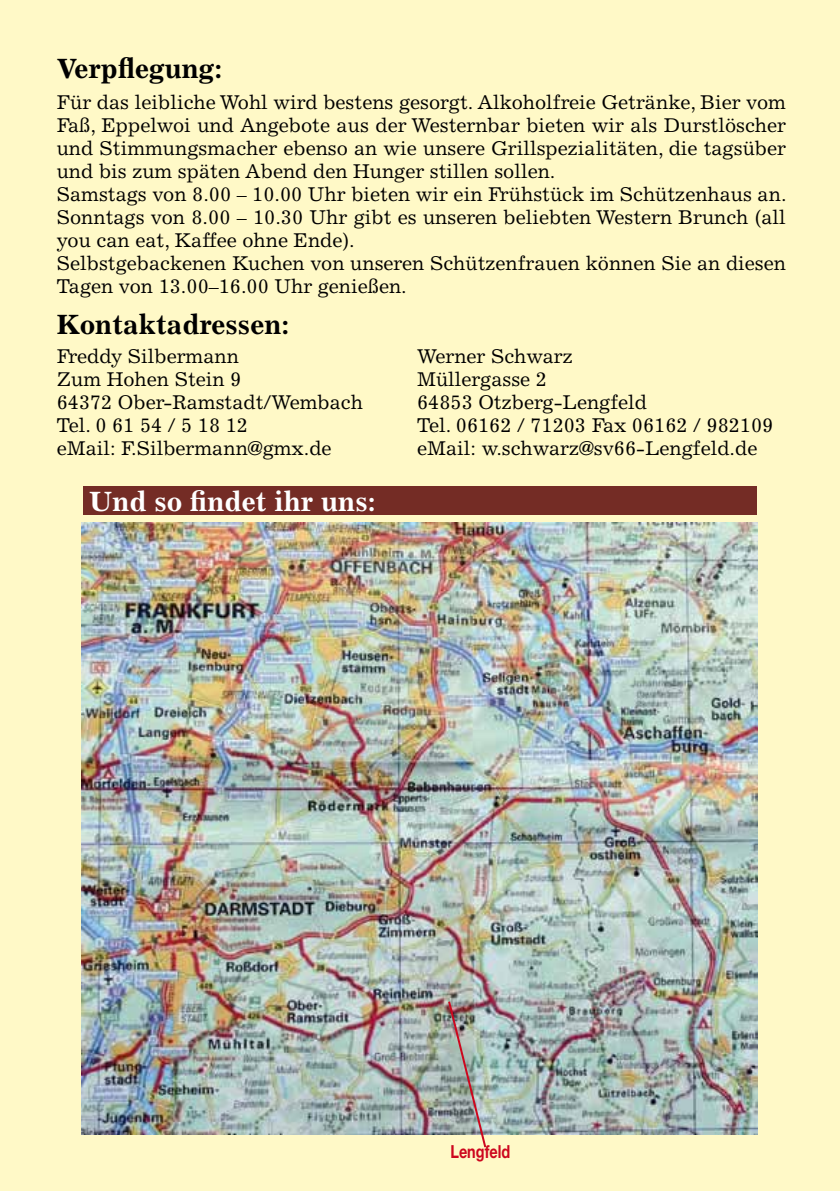
<style>
.page{position:relative;width:840px;height:1191px;background:#fff}
.page>*{position:absolute;margin:0;border:0;box-sizing:border-box;transform-origin:0 0}
.t1{font:700 28px "Excelsior";color:#000}
.t2{font:700 28px "Excelsior";color:#fff}
.t3{font:20px/23px "Excelsior";color:#000}
.t4{font:700 18px "Helvetica Neue";color:#cd071e;scale:.8 1}
</style>
<div class="page">
<div style="left:0;top:0;width:839px;height:1191px;background:#fff9c7"></div>
<div style="left:83px;top:486px;width:673px;height:29px;background:#742c25"></div>
<img style="left:81px;top:522px;width:675px;height:612px">
<img style="left:446px;top:999px;width:41px;height:149px">
<h1 class="t1" style="left:57px;top:52px;width:167px">Verpflegung:</h1>
<p class="t3" style="left:57px;top:91px;width:730px">Für das leibliche Wohl wird bestens gesorgt. Alkoholfreie Getränke, Bier vom Faß, Eppelwoi und Angebote aus der Westernbar bieten wir als Durstlöscher und Stimmungsmacher ebenso an wie unsere Grillspezialitäten, die tagsüber und bis zum späten Abend den Hunger stillen sollen.<br>Samstags von 8.00 – 10.00 Uhr bieten wir ein Frühstück im Schützenhaus an.<br>Sonntags von 8.00 – 10.30 Uhr gibt es unseren beliebten Western Brunch (all you can eat, Kaffee ohne Ende).<br>Selbstgebackenen Kuchen von unseren Schützenfrauen können Sie an diesen Tagen von 13.00–16.00 Uhr genießen.</p>
<h1 class="t1" style="left:57px;top:309px;width:234px">Kontaktadressen:</h1>
<p class="t3" style="left:57px;top:345px;width:184px">Freddy Silbermann</p>
<p class="t3" style="left:417px;top:345px;width:157px">Werner Schwarz</p>
<p class="t3" style="left:57px;top:368px;width:186px">Zum Hohen Stein 9</p>
<p class="t3" style="left:417px;top:368px;width:131px">Müllergasse 2</p>
<p class="t3" style="left:57px;top:391px;width:307px">64372 Ober-Ramstadt/Wembach</p>
<p class="t3" style="left:417px;top:391px;width:231px">64853 Otzberg-Lengfeld</p>
<p class="t3" style="left:57px;top:414px;width:193px">Tel. 0 61 54 / 5 18 12</p>
<p class="t3" style="left:417px;top:414px;width:357px">Tel. 06162 / 71203 Fax 06162 / 982109</p>
<p class="t3" style="left:57px;top:437px;width:276px">eMail: F.Silbermann@gmx.de</p>
<p class="t3" style="left:417px;top:437px;width:341px">eMail: w.schwarz@sv66-Lengfeld.de</p>
<h1 class="t2" style="left:89px;top:485px;width:288px">Und so findet ihr uns:</h1>
<p class="t4" style="left:450px;top:1140px;width:76px">Lengfeld</p>
</div>
